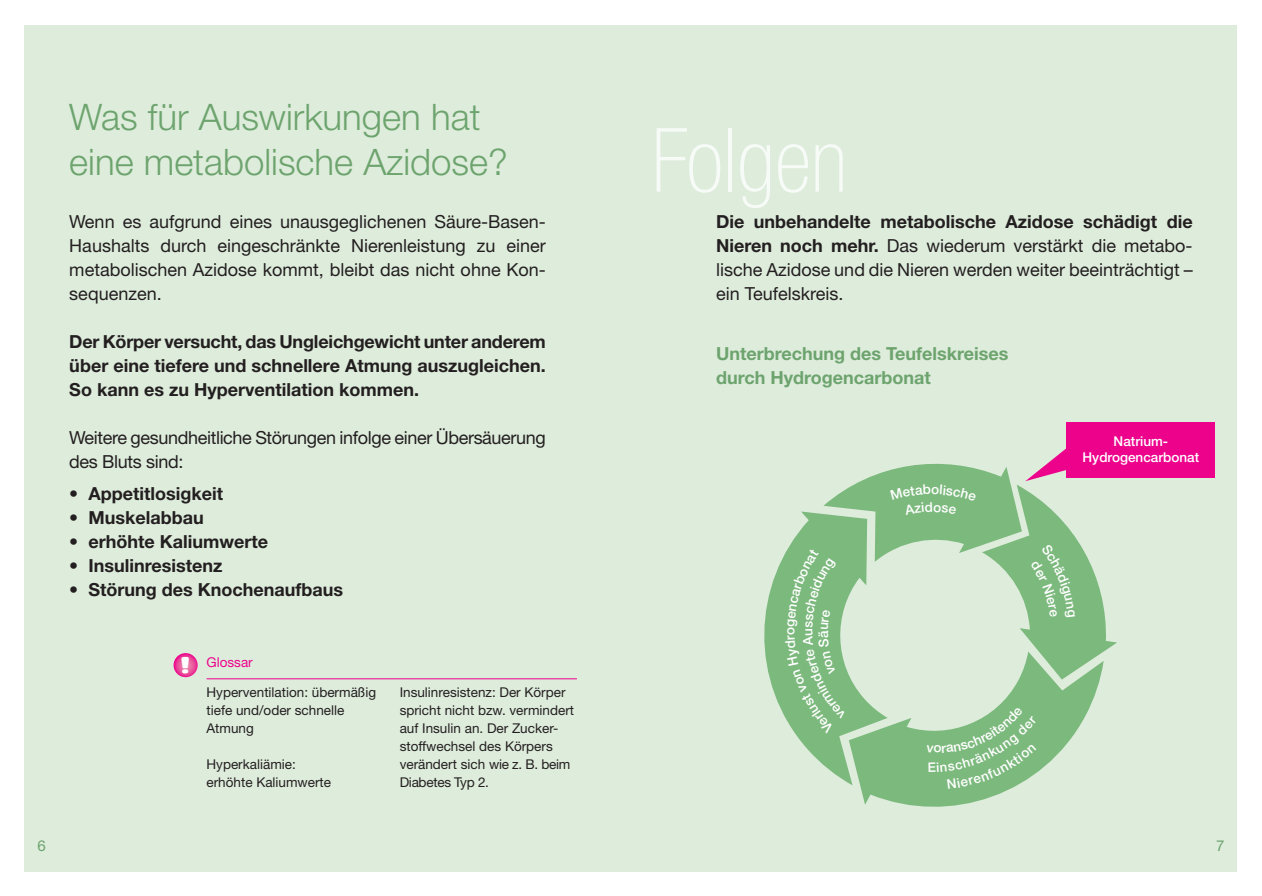
<style>
.page{position:relative;width:1262px;height:896px;background:#fff}
.page>*{position:absolute;margin:0;border:0;box-sizing:border-box;transform-origin:0 0}
.t1{font:100 condensed 88.8px "Helvetica Neue";color:#f7fbf7}
.t2{font:300 36.6px/45px "Helvetica Neue";color:#6da46e}
.t3{font:18px/24px "Helvetica Neue";color:#231f20;text-align:justify}
.t4{font:700 18px/24px "Helvetica Neue";color:#231f20;text-align:justify}
.t5{font:18px/24px "Helvetica Neue";letter-spacing:-.02em;color:#231f20}
.t6{font:700 18px/24px "Helvetica Neue";color:#6da46e}
.t7{font:15px "Helvetica Neue";color:#6da46e}
.t8{font:13.5px/18px "Helvetica Neue";color:#231f20}
.t9{font:500 13.5px/16.2px "Helvetica Neue";color:#fff;text-align:center}
.t10{font:13.5px "Helvetica Neue";color:#ed028c}
.s1{font-weight:400}
.s2{font-family:"Antique Olive Nord";font-size:21.45px;color:#fff}
.s3{font-weight:700}
</style>
<div class="page">
<div style="left:25px;top:25px;width:1211px;height:846px;background:#deecdc"></div>
<div style="left:1066px;top:422px;width:148px;height:56px;background:#ed028c"></div>
<svg style="left:173px;top:653px;width:25px;height:24px"></svg>
<hr style="left:206px;top:678px;width:371px;height:1px;background:#ed028c">
<svg style="left:764px;top:448px;width:352px;height:359px"></svg>
<h2 class="t2" style="left:69px;top:94px;width:440px">Was für Auswirkungen hat eine metabolische Azidose?</h2>
<p class="t3" style="left:69px;top:209px;width:478px">Wenn es aufgrund eines unausgeglichenen Säure-Basen-Haushalts durch eingeschränkte Nierenleistung zu einer metabolischen Azidose kommt, bleibt das nicht ohne Kon&shy;sequenzen.</p>
<p class="t4" style="left:69px;top:329px;width:478px">Der Körper versucht, das Ungleichgewicht unter anderem über eine tiefere und schnellere Atmung auszugleichen.<br>So kann es zu Hyperventilation kommen.</p>
<p class="t5" style="left:69px;top:425px;width:478px">Weitere gesundheitliche Störungen infolge einer Übersäuerung des Bluts sind:</p>
<p class="t4" style="left:69px;top:481px;width:155px"><span class="s1">•</span> Appetitlosigkeit</p>
<p class="t4" style="left:69px;top:505px;width:136px">• Muskelabbau</p>
<p class="t4" style="left:69px;top:529px;width:200px">• erhöhte Kaliumwerte</p>
<p class="t4" style="left:69px;top:553px;width:154px">• Insulinresistenz</p>
<p class="t4" style="left:69px;top:577px;width:275px">• Störung des Knochenaufbaus</p>
<p class="t10" style="left:180px;top:654px;width:74px"><span class="s2">!</span> Glossar</p>
<p class="t8" style="left:206px;top:682px;width:171px">Hyperventilation: übermäßig tiefe und/oder schnelle<br>Atmung</p>
<p class="t8" style="left:206px;top:754px;width:126px">Hyperkaliämie: erhöhte Kaliumwerte</p>
<p class="t8" style="left:399px;top:682px;width:176px">Insulinresistenz: Der Körper spricht nicht bzw. vermindert auf Insulin an. Der Zucker&shy;stoffwechsel des Körpers verändert sich wie z. B. beim<br>Diabetes Typ 2.</p>
<h1 class="t1" style="left:651px;top:111px;width:197px">Folgen</h1>
<p class="t3" style="left:716px;top:209px;width:478px"><span class="s3">Die unbehandelte metabolische Azidose schädigt die Nieren noch mehr.</span> Das wiederum verstärkt die metabo&shy;lische Azidose und die Nieren werden weiter beeinträchtigt – ein Teufelskreis.</p>
<p class="t6" style="left:716px;top:341px;width:294px">Unterbrechung des Teufelskreises durch Hydrogencarbonat</p>
<p class="t9" style="left:781px;top:635px;width:10px;rotate:-90deg">o</p>
<p class="t9" style="left:799px;top:636px;width:9px;rotate:-90deg">u</p>
<p class="t9" style="left:814px;top:637px;width:9px;rotate:-90deg">ä</p>
<p class="t9" style="left:1082px;top:432px;width:118px">Natrium-<br>Hydrogencarbonat</p>
<p class="t7" style="left:37px;top:836px;width:10px">6</p>
<p class="t7" style="left:1215px;top:836px;width:10px">7</p>
</div>
